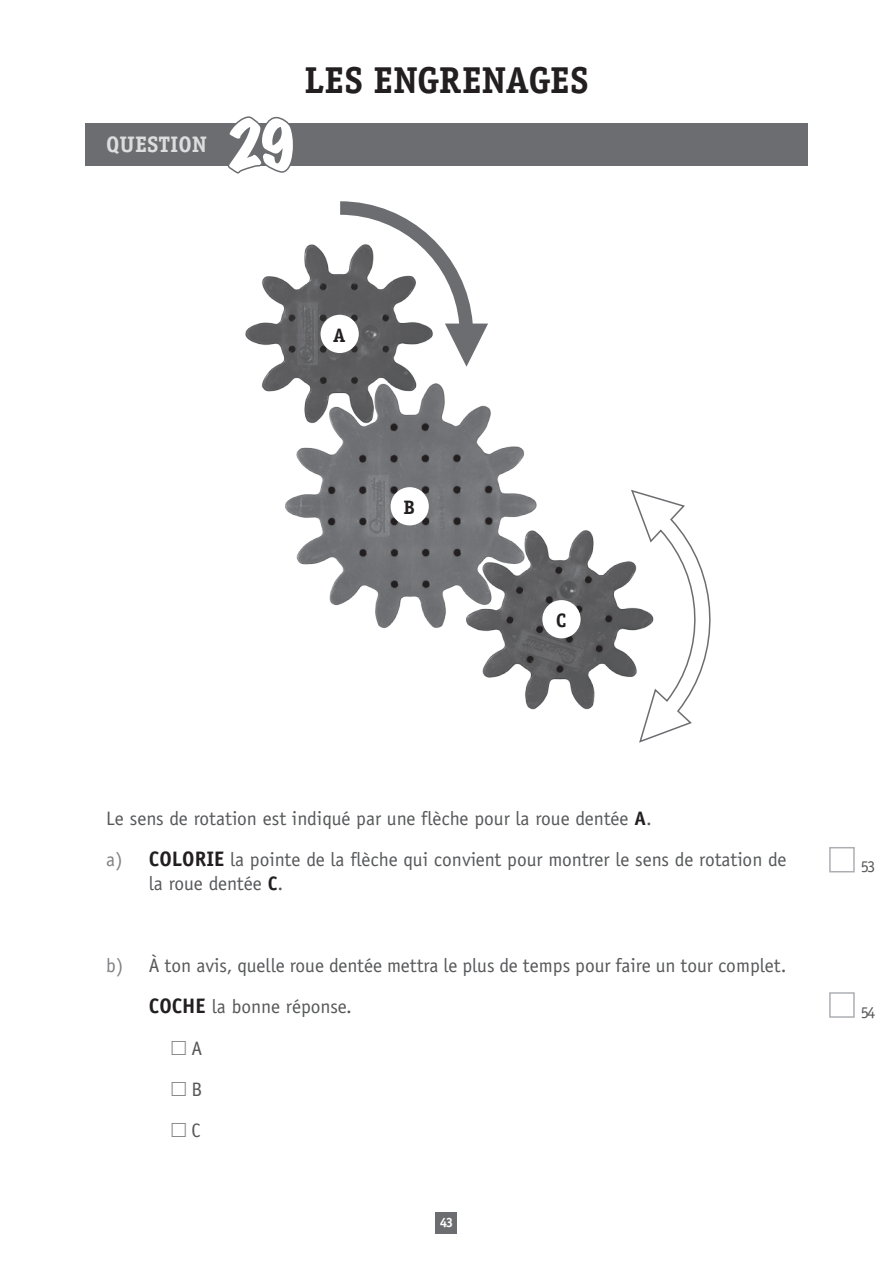
<style>
.page{position:relative;width:893px;height:1263px;background:#fff}
.page>*{position:absolute;margin:0;border:0;box-sizing:border-box;transform-origin:0 0}
.t1{font:expanded 60px "Marker Felt";color:#fff}
.t2{font:700 37.5px "Officina Serif";letter-spacing:-.01em;color:#231f20}
.t3{font:700 22.5px "Officina Serif";color:#dcdddf}
.t4{font:700 21px "Officina Sans";color:#231f20}
.t5{font:19.5px/41px "Officina Sans";color:#57585a}
.t6{font:700 19.5px "Officina Serif";color:#231f20}
.t7{font:16.5px "Officina Serif";color:#57585a}
.t8{font:700 13.5px "Officina Serif";color:#fff}
.s1{font-weight:700;color:#231f20}
.s2{color:#808285}
.s3{font-weight:700;font-size:21px;color:#231f20}
</style>
<div class="page">
<div style="left:829px;top:847px;width:26px;height:25px;border:2px solid #adaeb2"></div>
<div style="left:829px;top:992px;width:26px;height:26px;border:2px solid #adaeb2"></div>
<div style="left:436px;top:1212px;width:21px;height:21px;background:#6c6d70"></div>
<div style="left:85px;top:123px;width:723px;height:43px;background:#6c6d70"></div>
<svg style="left:227px;top:116px;width:64px;height:58px"></svg>
<img style="left:245px;top:244px;width:167px;height:148px">
<img style="left:277px;top:374px;width:260px;height:255px">
<img style="left:455px;top:515px;width:175px;height:195px">
<div style="left:321px;top:315px;width:38px;height:38px;background:#fff;border-radius:50%"></div>
<div style="left:391px;top:487px;width:38px;height:38px;background:#fff;border-radius:50%"></div>
<div style="left:542px;top:600px;width:39px;height:38px;background:#fff;border-radius:50%"></div>
<svg style="left:340px;top:201px;width:148px;height:166px"></svg>
<svg style="left:630px;top:489px;width:81px;height:254px"></svg>
<p class="t3" style="left:106px;top:130px;width:102px">QUESTION</p>
<h1 class="t1" style="left:225px;top:98px;width:74px">29</h1>
<h2 class="t2" style="left:305px;top:57px;width:285px">LES ENGRENAGES</h2>
<p class="t6" style="left:333px;top:323px;width:14px">A</p>
<p class="t6" style="left:403px;top:495px;width:11px">B</p>
<p class="t6" style="left:556px;top:608px;width:10px">C</p>
<p class="t5" style="left:106px;top:798px;width:682px">Le sens de rotation est indiqué par une flèche pour la roue dentée <span class="s1">A</span>.<br><span class="s2">a)</span> <span class="s3">COLORIE</span> la pointe de la flèche qui convient pour montrer le sens de rotation de</p>
<p class="t5" style="left:149px;top:863px;width:136px">la roue dentée <span class="s1">C</span>.</p>
<p class="t5" style="left:106px;top:945px;width:682px"><span class="s2">b)</span> À ton avis, quelle roue dentée mettra le plus de temps pour faire un tour complet.</p>
<p class="t4" style="left:149px;top:993px;width:23px">COCHE</p>
<p class="t5" style="left:212px;top:986px;width:142px">la bonne réponse.</p>
<p class="t5" style="left:191px;top:1027px;width:12px;text-align:justify">A B C</p>
<p class="t8" style="left:440px;top:1214px;width:15px">43</p>
<p class="t7" style="left:861px;top:857px;width:16px">53</p>
<p class="t7" style="left:861px;top:1002px;width:16px">54</p>
</div>
